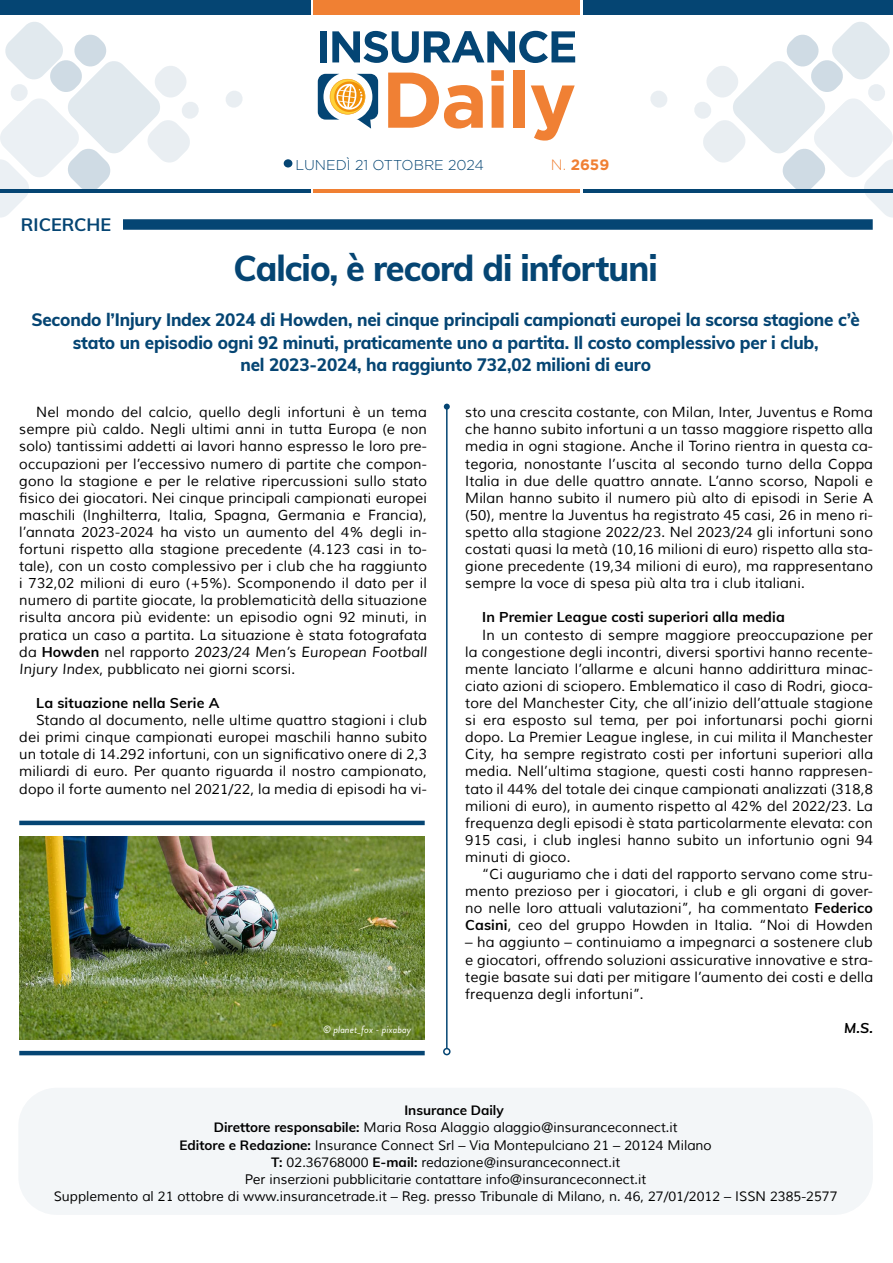
<style>
.page{position:relative;width:893px;height:1263px;background:#fff}
.page>*{position:absolute;margin:0;border:0;box-sizing:border-box;transform-origin:0 0}
.t1{font:800 36px "Muli";letter-spacing:-.025em;color:#054573;scale:.95 1}
.t2{font:800 18px/22.5px "Muli";letter-spacing:-.01em;color:#054573;text-align:center;scale:.95 1}
.t3{font:700 18px "Muli";color:#054573}
.t4{font:700 15px "Gotham";color:#f08033}
.t5{font:14.25px/17.1px "Muli";letter-spacing:.01em;color:#000;text-align:justify}
.t6{font:700 14.25px "Muli";letter-spacing:.01em;color:#000}
.t7{font:300 14.25px "Gotham";color:#054573}
.t8{font:italic 700 14.25px "Muli";color:#000}
.t9{font:13.5px "Muli";color:#000}
.t10{font:700 13.5px "Muli";color:#000}
.t11{font:italic 10.5px "Brandon Grotesque";color:#fff}
.s1{font-weight:300}
.s2{font-weight:700}
.s3{font-style:italic}
</style>
<div class="page">
<div style="left:583px;top:0;width:310px;height:15px;background:#054573"></div>
<div style="left:313px;top:0;width:266px;height:15px;background:#f08033"></div>
<hr style="left:583px;top:189px;width:310px;height:3px;background:#054573">
<hr style="left:313px;top:189px;width:266px;height:3px;background:#f08033">
<svg style="left:650px;top:91px;width:17px;height:17px"></svg>
<svg style="left:226px;top:91px;width:17px;height:17px"></svg>
<svg style="left:693px;top:22px;width:200px;height:196px"></svg>
<svg style="left:0;top:22px;width:200px;height:196px"></svg>
<hr style="left:0;top:189px;width:310px;height:3px;background:#054573">
<div style="left:0;top:0;width:310px;height:15px;background:#054573"></div>
<svg style="left:318px;top:74px;width:60px;height:55px"></svg>
<svg style="left:388px;top:73px;width:95px;height:56px"></svg>
<svg style="left:491px;top:70px;width:13px;height:58px"></svg>
<div style="left:513px;top:70px;width:12px;height:58px;background:#f08034"></div>
<svg style="left:531px;top:85px;width:44px;height:56px"></svg>
<div style="left:320px;top:31px;width:6px;height:31px;background:#044574"></div>
<svg style="left:332px;top:31px;width:243px;height:32px"></svg>
<div style="left:284px;top:159px;width:8px;height:8px;background:#054573;border-radius:50%"></div>
<div style="left:18px;top:1088px;width:855px;height:127px;background:#f3f6f8;border-radius:38px"></div>
<hr style="left:19px;top:1051px;width:406px;height:4px;background:#054573">
<img style="left:19px;top:836px;width:406px;height:203px">
<hr style="left:19px;top:821px;width:406px;height:4px;background:#054573">
<div style="left:123px;top:219px;width:750px;height:11px;background:#054573"></div>
<hr style="left:446px;top:407px;width:2px;height:641px;background:#054573">
<svg style="left:444px;top:404px;width:6px;height:6px"></svg>
<div style="left:443px;top:1048px;width:8px;height:7px;border:2px solid #054573;border-radius:50%"></div>
<p class="t3" style="left:21px;top:211px;width:92px">RICERCHE</p>
<p class="t7" style="left:296px;top:157px;width:190px">LUNEDÌ 21 OTTOBRE 2024</p>
<p class="t4" style="left:551px;top:156px;width:60px"><span class="s1">N.</span> 2659</p>
<h1 class="t1" style="left:233px;top:242px;width:448px">Calcio, è record di infortuni</h1>
<p class="t2" style="left:31px;top:308px;width:874px">Secondo l’Injury Index 2024 di Howden, nei cinque principali campionati europei la scorsa stagione c’è stato un episodio ogni 92 minuti, praticamente uno a partita. Il costo complessivo per i club,<br>nel 2023-2024, ha raggiunto 732,02 milioni di euro</p>
<p class="t5" style="left:465px;top:404px;width:409px">sto una crescita costante, con Milan, Inter, Juventus e Roma che hanno subito infortuni a un tasso maggiore rispetto alla media in ogni stagione. Anche il Torino rientra in questa ca&shy;tegoria, nonostante l’uscita al secondo turno della Coppa Italia in due delle quattro annate. L’anno scorso, Napoli e Milan hanno subito il numero più alto di episodi in Serie A (50), mentre la Juventus ha registrato 45 casi, 26 in meno ri&shy;spetto alla stagione 2022/23. Nel 2023/24 gli infortuni sono costati quasi la metà (10,16 milioni di euro) rispetto alla sta&shy;gione precedente (19,34 milioni di euro), ma rappresentano sempre la voce di spesa più alta tra i club italiani.</p>
<p class="t6" style="left:482px;top:607px;width:304px">In Premier League costi superiori alla media</p>
<p class="t5" style="left:465px;top:626px;width:409px;text-indent:17px">In un contesto di sempre maggiore preoccupazione per la congestione degli incontri, diversi sportivi hanno recente&shy;mente lanciato l’allarme e alcuni hanno addirittura minac&shy;ciato azioni di sciopero. Emblematico il caso di Rodri, gioca&shy;tore del Manchester City, che all’inizio dell’attuale stagione si era esposto sul tema, per poi infortunarsi pochi giorni dopo. La Premier League inglese, in cui milita il Manchester City, ha sempre registrato costi per infortuni superiori alla media. Nell’ultima stagione, questi costi hanno rappresen&shy;tato il 44% del totale dei cinque campionati analizzati (318,8 milioni di euro), in aumento rispetto al 42% del 2022/23. La frequenza degli episodi è stata particolarmente elevata: con 915 casi, i club inglesi hanno subito un infortunio ogni 94 minuti di gioco.</p>
<p class="t5" style="left:465px;top:866px;width:409px;text-indent:17px">“Ci auguriamo che i dati del rapporto servano come stru&shy;mento prezioso per i giocatori, i club e gli organi di gover&shy;no nelle loro attuali valutazioni”, ha commentato <span class="s2">Federico Casini</span>, ceo del gruppo Howden in Italia. “Noi di Howden</p>
<p class="t5" style="left:465px;top:934px;width:409px">– ha aggiunto – continuiamo a impegnarci a sostenere club e giocatori, offrendo soluzioni assicurative innovative e stra&shy;tegie basate sui dati per mitigare l’aumento dei costi e della frequenza degli infortuni”.</p>
<p class="t11" style="left:323px;top:1022px;width:90px">© planet_fox - pixabay</p>
<p class="t8" style="left:844px;top:1017px;width:30px">M.S.</p>
<p class="t5" style="left:19px;top:404px;width:409px;text-indent:17px">Nel mondo del calcio, quello degli infortuni è un tema sempre più caldo. Negli ultimi anni in tutta Europa (e non solo) tantissimi addetti ai lavori hanno espresso le loro pre&shy;occupazioni per l’eccessivo numero di partite che compon&shy;gono la stagione e per le relative ripercussioni sullo stato fisico dei giocatori. Nei cinque principali campionati europei maschili (Inghilterra, Italia, Spagna, Germania e Francia), l’annata 2023-2024 ha visto un aumento del 4% degli in&shy;fortuni rispetto alla stagione precedente (4.123 casi in to&shy;tale), con un costo complessivo per i club che ha raggiunto i 732,02 milioni di euro (+5%). Scomponendo il dato per il numero di partite giocate, la problematicità della situazione risulta ancora più evidente: un episodio ogni 92 minuti, in pratica un caso a partita. La situazione è stata fotografata da <span class="s2">Howden</span> nel rapporto <span class="s3">2023/24 Men’s European Football Injury Index</span>, pubblicato nei giorni scorsi.</p>
<p class="t6" style="left:36px;top:692px;width:185px">La situazione nella Serie A</p>
<p class="t5" style="left:19px;top:712px;width:409px;text-indent:17px">Stando al documento, nelle ultime quattro stagioni i club dei primi cinque campionati europei maschili hanno subito un totale di 14.292 infortuni, con un significativo onere di 2,3 miliardi di euro. Per quanto riguarda il nostro campionato, dopo il forte aumento nel 2021/22, la media di episodi ha vi-</p>
<p class="t10" style="left:404px;top:1100px;width:101px">Insurance Daily</p>
<p class="t9" style="left:214px;top:1119px;width:465px"><span class="s2">Direttore responsabile:</span> Maria Rosa Alaggio alaggio@insuranceconnect.it</p>
<p class="t9" style="left:180px;top:1136px;width:534px"><span class="s2">Editore e Redazione:</span> Insurance Connect Srl – Via Montepulciano 21 – 20124 Milano</p>
<p class="t9" style="left:271px;top:1154px;width:351px"><span class="s2">T:</span> 02.36768000 <span class="s2">E-mail:</span> redazione@insuranceconnect.it</p>
<p class="t9" style="left:245px;top:1171px;width:403px">Per inserzioni pubblicitarie contattare info@insuranceconnect.it</p>
<p class="t9" style="left:54px;top:1188px;width:785px">Supplemento al 21 ottobre di www.insurancetrade.it – Reg. presso Tribunale di Milano, n. 46, 27/01/2012 – ISSN 2385-2577</p>
</div>
